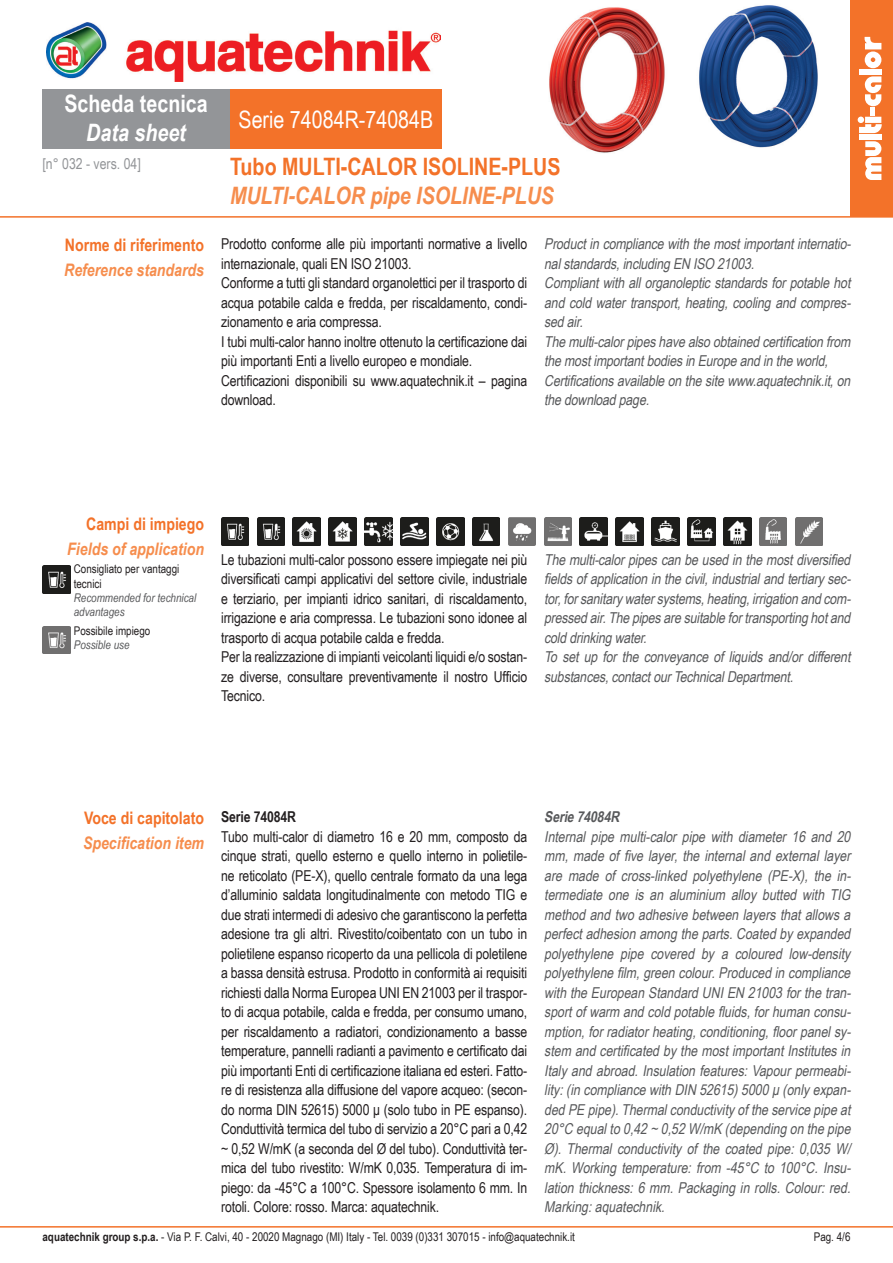
<style>
.page{position:relative;width:893px;height:1263px;background:#fff}
.page>*{position:absolute;margin:0;border:0;box-sizing:border-box;transform-origin:0 0}
.t1{font:700 24px "Arial Narrow";color:#f37229}
.t2{font:italic 700 24px "Arial Narrow";color:#f68d4d}
.t3{font:24px "Arial Narrow";color:#fff}
.t4{font:700 24px "Arial Narrow";color:#fff}
.t5{font:italic 700 24px "Arial Narrow";color:#fff}
.t6{font:italic 700 17.25px "Arial Narrow";color:#f68d4d}
.t7{font:700 17.25px "Arial Narrow";color:#f37229}
.t8{font:15px/19.5px "Arial Narrow";letter-spacing:-.01em;color:#231f20;text-align:justify}
.t9{font:italic 15px/19.5px "Arial Narrow";color:#57585a}
.t10{font:15px "Arial Narrow";color:#939598}
.t11{font:700 15px "Arial Narrow";letter-spacing:-.01em;color:#231f20}
.t12{font:italic 700 15px "Arial Narrow";color:#57585a}
.t13{font:12px/14.4px "Arial Narrow";color:#231f20}
.t14{font:italic 12px/14.4px "Arial Narrow";color:#57585a}
.s1{font-weight:700}
</style>
<div class="page">
<hr style="left:0;top:1226px;width:893px;height:1px;background:#f37229">
<div style="left:230px;top:89px;width:212px;height:60px;background:#f37229"></div>
<div style="left:43px;top:89px;width:187px;height:60px;background:#939598"></div>
<hr style="left:0;top:216px;width:893px;height:2px;background:#f37229">
<div style="left:850px;top:0;width:43px;height:217px;background:#f37229"></div>
<div style="left:859px;top:134px;width:22px;height:6px;background:#fff"></div>
<svg style="left:865px;top:141px;width:16px;height:39px"></svg>
<svg style="left:858px;top:76px;width:24px;height:57px"></svg>
<div style="left:859px;top:69px;width:22px;height:6px;background:#fff"></div>
<svg style="left:865px;top:37px;width:16px;height:31px"></svg>
<img style="left:47px;top:22px;width:393px;height:60px">
<img style="left:549px;top:7px;width:116px;height:146px">
<img style="left:699px;top:5px;width:119px;height:143px">
<img style="left:221px;top:518px;width:28px;height:27px">
<img style="left:257px;top:518px;width:28px;height:27px">
<img style="left:293px;top:518px;width:27px;height:27px">
<img style="left:329px;top:518px;width:27px;height:27px">
<img style="left:365px;top:518px;width:27px;height:27px">
<img style="left:400px;top:518px;width:28px;height:27px">
<img style="left:436px;top:518px;width:28px;height:27px">
<img style="left:472px;top:518px;width:28px;height:27px">
<img style="left:508px;top:518px;width:28px;height:27px">
<img style="left:580px;top:518px;width:28px;height:27px">
<img style="left:544px;top:518px;width:28px;height:27px">
<img style="left:616px;top:518px;width:27px;height:27px">
<img style="left:652px;top:518px;width:27px;height:27px">
<img style="left:687px;top:518px;width:28px;height:27px">
<img style="left:795px;top:518px;width:28px;height:27px">
<img style="left:723px;top:518px;width:28px;height:27px">
<img style="left:759px;top:518px;width:28px;height:27px">
<img style="left:43px;top:565px;width:27px;height:28px">
<img style="left:43px;top:626px;width:27px;height:28px">
<p class="t4" style="left:64px;top:86px;width:145px">Scheda tecnica</p>
<p class="t5" style="left:86px;top:114px;width:101px">Data sheet</p>
<p class="t10" style="left:43px;top:152px;width:100px">[n° 032 - vers. 04]</p>
<p class="t7" style="left:65px;top:232px;width:141px">Norme di riferimento</p>
<p class="t6" style="left:64px;top:257px;width:141px">Reference standards</p>
<p class="t3" style="left:239px;top:102px;width:196px">Serie 74084R-74084B</p>
<p class="t1" style="left:230px;top:149px;width:332px">Tubo MULTI-CALOR ISOLINE-PLUS</p>
<p class="t2" style="left:230px;top:178px;width:326px">MULTI-CALOR pipe ISOLINE-PLUS</p>
<p class="t8" style="left:221px;top:233px;width:308px">Prodotto conforme alle più importanti normative a livello internazionale, quali EN ISO 21003.</p>
<p class="t8" style="left:221px;top:272px;width:308px">Conforme a tutti gli standard organolettici per il trasporto di acqua potabile calda e fredda, per riscaldamento, condi&shy;zionamento e aria compressa.</p>
<p class="t8" style="left:221px;top:331px;width:308px">I tubi multi-calor hanno inoltre ottenuto la certificazione dai più importanti Enti a livello europeo e mondiale.</p>
<p class="t8" style="left:221px;top:370px;width:308px">Certificazioni disponibili su www.aquatechnik.it – pagina download.</p>
<p class="t9" style="left:544px;top:233px;width:311px">Productincompliancewiththemostimportantinternatio&shy;nalstandards,includingEN ISO 21003.</p>
<p class="t9" style="left:544px;top:272px;width:311px;text-align:justify">Compliantwithallorganolepticstandardsforpotablehot and cold water transport, heating, cooling and compres&shy;sedair.</p>
<p class="t9" style="left:544px;top:331px;width:311px">Themulti-calorpipeshavealsoobtainedcertificationfrom themostimportantbodiesinEuropeandintheworld,</p>
<p class="t9" style="left:544px;top:370px;width:311px">Certificationsavailableonthesitewww.aquatechnik.it,on thedownloadpage.</p>
<p class="t7" style="left:86px;top:511px;width:119px">Campi di impiego</p>
<p class="t6" style="left:67px;top:536px;width:138px">Fields of application</p>
<p class="t13" style="left:74px;top:561px;width:107px">Consigliato per vantaggi tecnici</p>
<p class="t14" style="left:74px;top:590px;width:124px">Recommended for technical advantages</p>
<p class="t13" style="left:74px;top:623px;width:78px">Possibile impiego</p>
<p class="t14" style="left:74px;top:638px;width:57px">Possible use</p>
<p class="t8" style="left:221px;top:549px;width:308px">Le tubazioni multi-calor possono essere impiegate nei più diversificati campi applicativi del settore civile, industriale e terziario, per impianti idrico sanitari, di riscaldamento, irrigazione e aria compressa. Le tubazioni sono idonee al trasporto di acqua potabile calda e fredda.</p>
<p class="t8" style="left:221px;top:647px;width:308px">Per la realizzazione di impianti veicolanti liquidi e/o sostan&shy;ze diverse, consultare preventivamente il nostro Ufficio Tecnico.</p>
<p class="t9" style="left:544px;top:549px;width:311px;text-align:justify">Themulti-calorpipescanbeusedinthemostdiversified fieldsofapplicationinthecivil,industrialandtertiarysec&shy;tor,forsanitarywatersystems,heating,irrigationandcom&shy;pressedair.Thepipesaresuitablefortransportinghotand colddrinkingwater.</p>
<p class="t9" style="left:544px;top:647px;width:311px">To set up for the conveyance of liquids and/or different substances,contactourTechnicalDepartment.</p>
<p class="t12" style="left:544px;top:805px;width:80px">Serie74084R</p>
<p class="t9" style="left:544px;top:826px;width:311px;text-align:justify">Internal pipe multi-calor pipe with diameter 16 and 20 mm, made of five layer, the internal and external layer are made of cross-linked polyethylene (PE-X), the in&shy;termediate one is an aluminium alloy butted with TIG methodandtwoadhesivebetweenlayersthatallowsa perfectadhesionamongtheparts.Coatedbyexpanded polyethylene pipe covered by a coloured low-density polyethylenefilm,greencolour.Producedincompliance withtheEuropeanStandardUNIEN 21003forthetran&shy;sportofwarm andcoldpotablefluids,forhumanconsu&shy;mption,forradiatorheating,conditioning,floorpanelsy&shy;stem andcertificatedbythemostimportantInstitutesin Italyandabroad.Insulationfeatures:Vapourpermeabi&shy;lity:(incompliancewithDIN 52615)5000μ(onlyexpan&shy;dedPE pipe).Thermalconductivityoftheservicepipeat 20°C equalto0,42~ 0,52W/mK (dependingonthepipe Ø). Thermal conductivity of the coated pipe: 0,035 W/ mK. Working temperature: from -45°C to 100°C. Insu&shy;lation thickness: 6 mm. Packaging in rolls. Colour: red.<br>Marking:aquatechnik.</p>
<p class="t13" style="left:43px;top:1229px;width:534px"><span class="s1">aquatechnik group s.p.a.</span> - Via P. F. Calvi, 40 - 20020 Magnago (MI) Italy - Tel. 0039 (0)331 307015 - info@aquatechnik.it</p>
<p class="t13" style="left:814px;top:1229px;width:38px">Pag. 4/6</p>
<p class="t11" style="left:221px;top:805px;width:76px">Serie 74084R</p>
<p class="t8" style="left:221px;top:826px;width:308px">Tubo multi-calor di diametro 16 e 20 mm, composto da cinque strati, quello esterno e quello interno in polietile&shy;ne reticolato (PE-X), quello centrale formato da una lega d’alluminio saldata longitudinalmente con metodo TIG e due strati intermedi di adesivo che garantiscono la perfetta adesione tra gli altri. Rivestito/coibentato con un tubo in polietilene espanso ricoperto da una pellicola di poletilene a bassa densità estrusa. Prodotto in conformità ai requisiti richiesti dalla Norma Europea UNI EN 21003 per il traspor&shy;to di acqua potabile, calda e fredda, per consumo umano, per riscaldamento a radiatori, condizionamento a basse temperature, pannelli radianti a pavimento e certificato dai più importanti Enti di certificazione italiana ed esteri. Fatto&shy;re di resistenza alla diffusione del vapore acqueo: (secon&shy;do norma DIN 52615) 5000 μ (solo tubo in PE espanso).<br>Conduttività termica del tubo di servizio a 20°C pari a 0,42 ~ 0,52 W/mK (a seconda del Ø del tubo). Conduttività ter&shy;mica del tubo rivestito: W/mK 0,035. Temperatura di im&shy;piego: da -45°C a 100°C. Spessore isolamento 6 mm. In rotoli. Colore: rosso. Marca: aquatechnik.</p>
<p class="t7" style="left:84px;top:804px;width:122px">Voce di capitolato</p>
<p class="t6" style="left:83px;top:829px;width:123px">Specification item</p>
</div>
